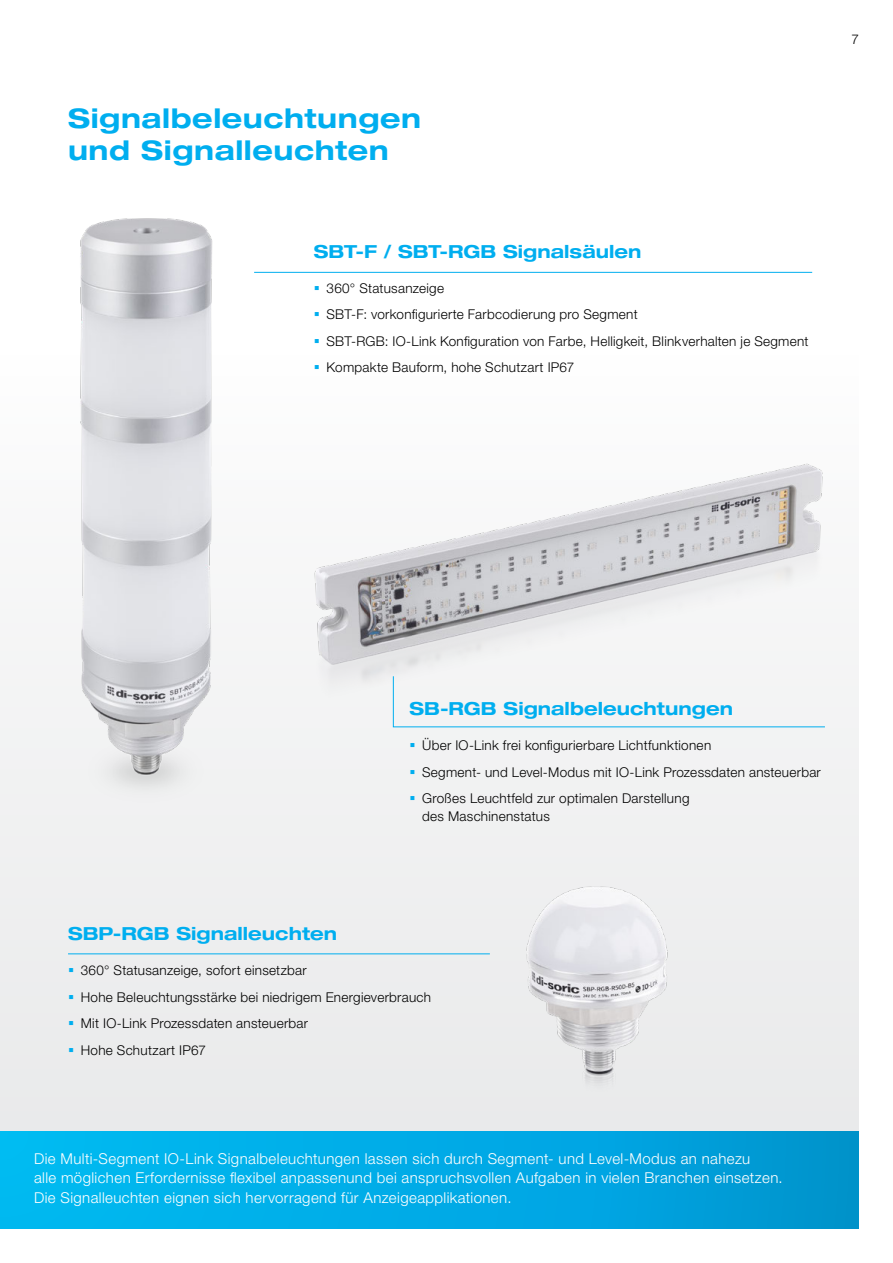
<style>
.page{position:relative;width:893px;height:1263px;background:#fff}
.page>*{position:absolute;margin:0;border:0;box-sizing:border-box;transform-origin:0 0}
.t1{font:700 expanded 27px/32.4px "Helvetica Neue LTW1 G";letter-spacing:.02em;color:#00aeef}
.t2{font:700 expanded 18px "Helvetica Neue LTW1 G";color:#00aeef}
.t3{font:300 15px/19.5px "Helvetica Neue LTW1 G";letter-spacing:.025em;color:#fff}
.t4{font:300 13.5px/26.5px "Helvetica Neue LTW1 G";letter-spacing:.02em;color:#000}
</style>
<div class="page">
<div style="left:0;top:340px;width:859px;height:889px;background:linear-gradient(to right,#edeeef,#f6f7f7)"></div>
<img style="left:258px;top:419px;width:601px;height:307px">
<img style="left:455px;top:796px;width:284px;height:335px">
<img style="left:50px;top:218px;width:187px;height:636px">
<div style="left:0;top:1131px;width:859px;height:98px;background:linear-gradient(to right,#00bcf5,#0097d3)"></div>
<hr style="left:254px;top:272px;width:558px;height:1px;background:#00aeef">
<div style="left:393px;top:676px;width:432px;height:51px;background:#f3f4f4"></div>
<hr style="left:68px;top:953px;width:422px;height:1px;background:#00aeef">
<svg style="left:315px;top:340px;width:4px;height:3px"></svg>
<svg style="left:315px;top:365px;width:4px;height:4px"></svg>
<svg style="left:410px;top:743px;width:4px;height:4px"></svg>
<svg style="left:410px;top:770px;width:4px;height:4px"></svg>
<svg style="left:410px;top:796px;width:4px;height:4px"></svg>
<svg style="left:69px;top:968px;width:4px;height:4px"></svg>
<svg style="left:69px;top:995px;width:4px;height:4px"></svg>
<svg style="left:69px;top:1021px;width:4px;height:4px"></svg>
<svg style="left:69px;top:1048px;width:4px;height:4px"></svg>
<h1 class="t1" style="left:68px;top:101px;width:355px">Signalbeleuchtungen und Signalleuchten</h1>
<h2 class="t2" style="left:314px;top:239px;width:329px">SBT-F / SBT-RGB Signalsäulen</h2>
<p class="t4" style="left:327px;top:275px;width:483px">360° Statusanzeige<br>SBT-F: vorkonfigurierte Farbcodierung pro Segment<br>SBT-RGB: IO-Link Konfiguration von Farbe, Helligkeit, Blinkverhalten je Segment Kompakte Bauform, hohe Schutzart IP67</p>
<p class="t4" style="left:851px;top:26px;width:9px">7</p>
<h2 class="t2" style="left:409px;top:697px;width:325px">SB-RGB Signalbeleuchtungen</h2>
<p class="t4" style="left:422px;top:732px;width:400px">Über IO-Link frei konfigurierbare Lichtfunktionen<br>Segment- und Level-Modus mit IO-Link Prozessdaten ansteuerbar<br>Großes Leuchtfeld zur optimalen Darstellung</p>
<p class="t4" style="left:422px;top:803px;width:129px">des Maschinenstatus</p>
<h2 class="t2" style="left:68px;top:922px;width:271px">SBP-RGB Signalleuchten</h2>
<p class="t4" style="left:81px;top:957px;width:352px">360° Statusanzeige, sofort einsetzbar<br>Hohe Beleuchtungsstärke bei niedrigem Energieverbrauch Mit IO-Link Prozessdaten ansteuerbar<br>Hohe Schutzart IP67</p>
<p class="t3" style="left:34px;top:1149px;width:750px">Die Multi-Segment IO-Link Signalbeleuchtungen lassen sich durch Segment- und Level-Modus an nahezu<br>alle möglichen Erfordernisse flexibel anpassenund bei anspruchsvollen Aufgaben in vielen Branchen einsetzen.<br>Die Signalleuchten eignen sich hervorragend für Anzeigeapplikationen.</p>
</div>
